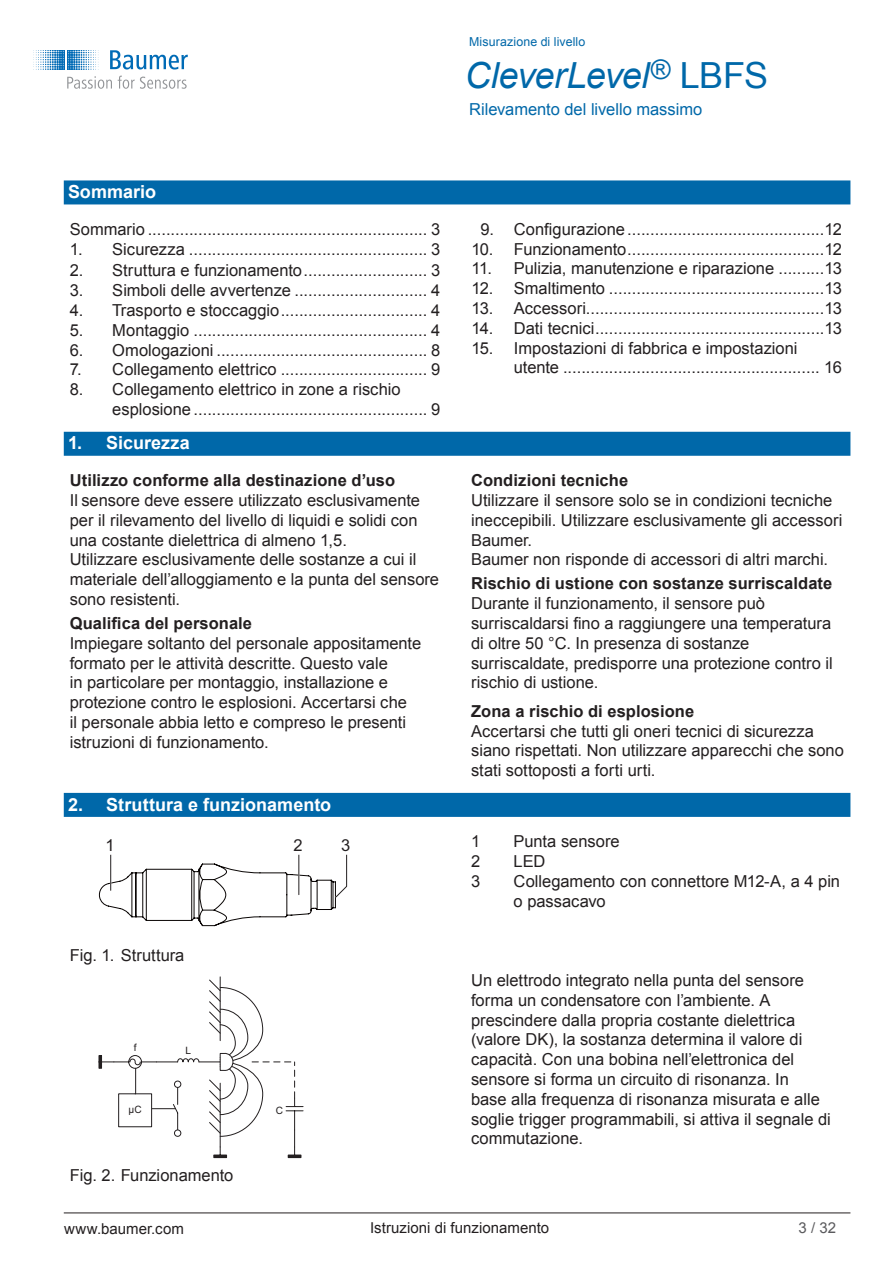
<style>
.page{position:relative;width:893px;height:1263px;background:#fff}
.page>*{position:absolute;margin:0;border:0;box-sizing:border-box;transform-origin:0 0}
.t1{font:italic 36px "Arial";letter-spacing:-.015em;color:#0068a9}
.Überschrift_1_A4_o{font:700 18px "Arial";color:#fff}
.Grundtext{font:16.5px/19.8px "Arial";color:#231f20}
.IHV_Ebene_1_A4{font:16.5px/19.8px "Arial";color:#231f20}
.Überschrift_4_Zwis{font:700 16.5px "Arial";letter-spacing:.005em;color:#231f20}
.t2{font:16.5px "Arial";color:#0068a9}
.t3{font:15px "Arial";letter-spacing:.005em;color:#231f20}
.t4{font:15px "Arial";color:#5a5a5d}
.t5{font:12.3px "Arial";letter-spacing:.01em;color:#0068a9}
.t6{font:10.2px "Arial";color:#231f20}
.s1{font-style:normal}
</style>
<div class="page">
<svg style="left:110px;top:50px;width:78px;height:20px"></svg>
<svg style="left:35px;top:50px;width:64px;height:20px"></svg>
<svg style="left:67px;top:76px;width:45px;height:13px"></svg>
<svg style="left:118px;top:76px;width:69px;height:13px"></svg>
<div style="left:64px;top:180px;width:786px;height:24px;background:#0068a9"></div>
<div style="left:64px;top:432px;width:786px;height:24px;background:#0068a9"></div>
<div style="left:64px;top:793px;width:786px;height:24px;background:#0068a9"></div>
<svg style="left:98px;top:854px;width:250px;height:73px"></svg>
<div style="left:337px;top:835px;width:19px;height:20px;background:#fff;border-radius:50%"></div>
<hr style="left:220px;top:977px;width:1px;height:64px;background:#231f20">
<div style="left:213px;top:1154px;width:14px;height:4px;border:1px solid #231f20"></div>
<div style="left:288px;top:1154px;width:13px;height:4px;border:1px solid #231f20"></div>
<svg style="left:99px;top:980px;width:204px;height:177px"></svg>
<hr style="left:64px;top:1212px;width:786px;height:1px;background:#231f20">
<p class="Überschrift_1_A4_o" style="left:68px;top:180px;width:90px">Sommario</p>
<p class="IHV_Ebene_1_A4" style="left:70px;top:219px;width:372px">Sommario ............................................................. 3</p>
<p class="IHV_Ebene_1_A4" style="left:70px;top:239px;width:372px">1. Sicurezza .................................................... 3</p>
<p class="IHV_Ebene_1_A4" style="left:70px;top:261px;width:372px">2. Struttura e funzionamento........................... 3</p>
<p class="IHV_Ebene_1_A4" style="left:70px;top:281px;width:372px">3. Simboli delle avvertenze ............................. 4</p>
<p class="IHV_Ebene_1_A4" style="left:70px;top:300px;width:372px">4. Trasporto e stoccaggio................................ 4</p>
<p class="IHV_Ebene_1_A4" style="left:70px;top:320px;width:372px">5. Montaggio ................................................... 4</p>
<p class="IHV_Ebene_1_A4" style="left:70px;top:340px;width:372px">6. Omologazioni .............................................. 8</p>
<p class="IHV_Ebene_1_A4" style="left:70px;top:360px;width:372px">7. Collegamento elettrico ................................ 9</p>
<p class="IHV_Ebene_1_A4" style="left:112px;top:380px;width:329px;text-indent:-43px">8. Collegamento elettrico in zone a rischio esplosione ................................................... 9</p>
<p class="Überschrift_1_A4_o" style="left:68px;top:431px;width:123px">1. Sicurezza</p>
<p class="Überschrift_4_Zwis" style="left:70px;top:469px;width:327px">Utilizzo conforme alla destinazione d’uso</p>
<p class="Grundtext" style="left:70px;top:490px;width:352px">Il sensore deve essere utilizzato esclusivamente per il rilevamento del livello di liquidi e solidi con una costante dielettrica di almeno 1,5.</p>
<p class="Grundtext" style="left:70px;top:550px;width:371px">Utilizzare esclusivamente delle sostanze a cui il materiale dell’alloggiamento e la punta del sensore sono resistenti.</p>
<p class="Überschrift_4_Zwis" style="left:70px;top:612px;width:184px">Qualifica del personale</p>
<p class="Grundtext" style="left:70px;top:633px;width:353px">Impiegare soltanto del personale appositamente formato per le attività descritte. Questo vale<br>in particolare per montaggio, installazione e protezione contro le esplosioni. Accertarsi che<br>il personale abbia letto e compreso le presenti istruzioni di funzionamento.</p>
<p class="Überschrift_1_A4_o" style="left:68px;top:792px;width:265px">2. Struttura e funzionamento</p>
<p class="Grundtext" style="left:105px;top:835px;width:11px">1</p>
<p class="Grundtext" style="left:293px;top:835px;width:11px">2</p>
<p class="Grundtext" style="left:341px;top:835px;width:11px">3</p>
<p class="Grundtext" style="left:70px;top:946px;width:116px">Fig. 1. Struttura</p>
<p class="t6" style="left:134px;top:1041px;width:4px">f</p>
<p class="t6" style="left:185px;top:1044px;width:7px">L</p>
<p class="t6" style="left:129px;top:1103px;width:15px">µC</p>
<p class="t6" style="left:276px;top:1103px;width:9px">C</p>
<p class="Grundtext" style="left:70px;top:1165px;width:165px">Fig. 2. Funzionamento</p>
<p class="t5" style="left:469px;top:34px;width:118px">Misurazione di livello</p>
<h1 class="t1" style="left:465px;top:52px;width:305px">CleverLevel<sup>®</sup> <span class="s1">LBFS</span></h1>
<p class="t2" style="left:469px;top:99px;width:235px">Rilevamento del livello massimo</p>
<p class="IHV_Ebene_1_A4" style="left:480px;top:219px;width:363px">9. Configurazione...........................................12</p>
<p class="IHV_Ebene_1_A4" style="left:471px;top:239px;width:372px">10. Funzionamento...........................................12</p>
<p class="IHV_Ebene_1_A4" style="left:471px;top:259px;width:372px">11. Pulizia, manutenzione e riparazione ..........13</p>
<p class="IHV_Ebene_1_A4" style="left:471px;top:279px;width:372px">12. Smaltimento ...............................................13</p>
<p class="IHV_Ebene_1_A4" style="left:471px;top:299px;width:372px">13. Accessori....................................................13</p>
<p class="IHV_Ebene_1_A4" style="left:471px;top:318px;width:372px">14. Dati tecnici..................................................13</p>
<p class="IHV_Ebene_1_A4" style="left:514px;top:338px;width:329px;text-indent:-43px">15. Impostazioni di fabbrica e impostazioni utente ........................................................ 16</p>
<p class="Überschrift_4_Zwis" style="left:471px;top:469px;width:159px">Condizioni tecniche</p>
<p class="Grundtext" style="left:471px;top:490px;width:373px">Utilizzare il sensore solo se in condizioni tecniche ineccepibili. Utilizzare esclusivamente gli accessori<br>Baumer.</p>
<p class="Grundtext" style="left:471px;top:550px;width:358px">Baumer non risponde di accessori di altri marchi.</p>
<p class="Überschrift_4_Zwis" style="left:471px;top:573px;width:363px">Rischio di ustione con sostanze surriscaldate</p>
<p class="Grundtext" style="left:471px;top:594px;width:363px">Durante il funzionamento, il sensore può surriscaldarsi fino a raggiungere una temperatura di oltre 50 °C. In presenza di sostanze surriscaldate, predisporre una protezione contro il rischio di ustione.</p>
<p class="Überschrift_4_Zwis" style="left:471px;top:700px;width:225px">Zona a rischio di esplosione</p>
<p class="Grundtext" style="left:471px;top:721px;width:374px">Accertarsi che tutti gli oneri tecnici di sicurezza siano rispettati. Non utilizzare apparecchi che sono stati sottoposti a forti urti.</p>
<p class="Grundtext" style="left:471px;top:832px;width:11px">1</p>
<p class="Grundtext" style="left:514px;top:832px;width:108px">Punta sensore</p>
<p class="Grundtext" style="left:471px;top:851px;width:11px">2</p>
<p class="Grundtext" style="left:514px;top:851px;width:33px">LED</p>
<p class="Grundtext" style="left:471px;top:871px;width:11px">3</p>
<p class="Grundtext" style="left:514px;top:871px;width:328px">Collegamento con connettore M12-A, a 4 pin o passacavo</p>
<p class="Grundtext" style="left:471px;top:970px;width:361px">Un elettrodo integrato nella punta del sensore forma un condensatore con l’ambiente. A prescindere dalla propria costante dielettrica (valore DK), la sostanza determina il valore di capacità. Con una bobina nell’elettronica del sensore si forma un circuito di risonanza. In<br>base alla frequenza di risonanza misurata e alle soglie trigger programmabili, si attiva il segnale di commutazione.</p>
<p class="t3" style="left:64px;top:1218px;width:121px">www.baumer.com</p>
<p class="t4" style="left:799px;top:1218px;width:39px">3 / 32</p>
<p class="t3" style="left:370px;top:1218px;width:181px">Istruzioni di funzionamento</p>
</div>
